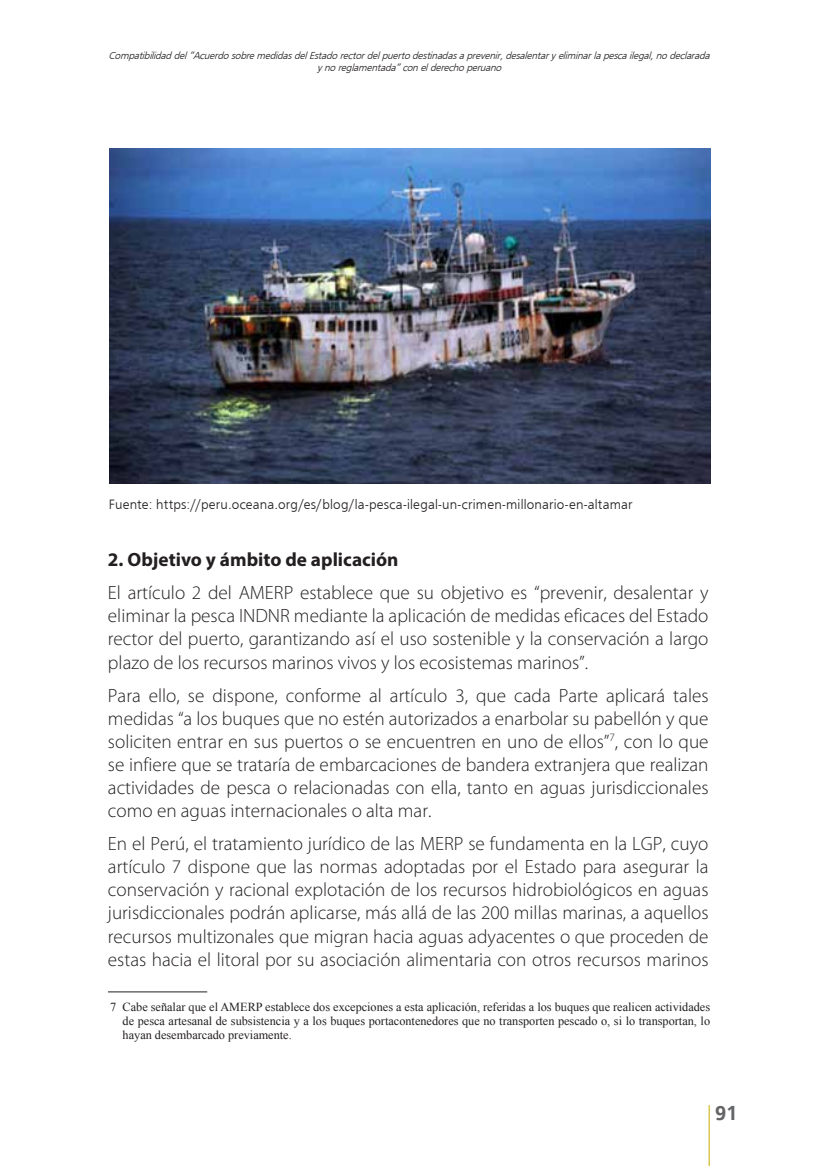
<style>
.page{position:relative;width:819px;height:1166px;background:#fff}
.page>*{position:absolute;margin:0;border:0;box-sizing:border-box;transform-origin:0 0}
.t1{font:700 21px "Frugal Sans";color:#636466}
.t2{font:300 19.25px/23.1px "Myriad Pro";color:#231f20;text-align:justify}
.t3{font:300 14px "Frugal Sans";letter-spacing:.01em;color:#231f20}
.t4{font:12.25px/14px "Times New Roman";color:#231f20;text-align:justify}
.t5{font:italic 300 10.5px/12.2px "Frugal Sans";color:#231f20;text-align:center}
.s1{font-weight:700}
</style>
<div class="page">
<hr style="left:708px;top:1105px;width:1px;height:61px;background:#d6be38">
<hr style="left:108px;top:991px;width:99px;height:1px;background:#231f20">
<img style="left:109px;top:149px;width:601px;height:335px">
<p class="t5" style="left:109px;top:49px;width:605px">Compatibilidaddel“AcuerdosobremedidasdelEstadorectordelpuertodestinadasaprevenir,desalentaryeliminarlapescailegal,nodeclarada ynoreglamentada”conelderechoperuano</p>
<p class="t3" style="left:109px;top:496px;width:525px">Fuente: https://peru.oceana.org/es/blog/la-pesca-ilegal-un-crimen-millonario-en-altamar</p>
<p class="t2" style="left:108px;top:543px;width:602px;line-height:33.1px"><span class="s1">2. Objetivo y ámbito de aplicación<br></span>El artículo 2 del AMERP establece que su objetivo es “prevenir, desalentar y</p>
<p class="t2" style="left:108px;top:604px;width:602px">eliminar la pesca INDNR mediante la aplicación de medidas eficaces del Estado rector del puerto, garantizando así el uso sostenible y la conservación a largo plazo de los recursos marinos vivos y los ecosistemas marinos”.</p>
<p class="t2" style="left:108px;top:683px;width:602px">Para ello, se dispone, conforme al artículo 3, que cada Parte aplicará tales medidas “a los buques que no estén autorizados a enarbolar su pabellón y que soliciten entrar en sus puertos o se encuentren en uno de ellos”<sup>7</sup>, con lo que se infiere que se trataría de embarcaciones de bandera extranjera que realizan actividades de pesca o relacionadas con ella, tanto en aguas jurisdiccionales como en aguas internacionales o alta mar.</p>
<p class="t2" style="left:108px;top:832px;width:602px">En el Perú, el tratamiento jurídico de las MERP se fundamenta en la LGP, cuyo artículo 7 dispone que las normas adoptadas por el Estado para asegurar la conservación y racional explotación de los recursos hidrobiológicos en aguas jurisdiccionales podrán aplicarse, más allá de las 200 millas marinas, a aquellos recursos multizonales que migran hacia aguas adyacentes o que proceden de estas hacia el litoral por su asociación alimentaria con otros recursos marinos</p>
<p class="t4" style="left:123px;top:1000px;width:589px;text-indent:-12px">7 Cabe señalar que el AMERP establece dos excepciones a esta aplicación, referidas a los buques que realicen actividades de pesca artesanal de subsistencia y a los buques portacontenedores que no transporten pescado o, si lo transportan, lo hayan desembarcado previamente.</p>
<p class="t1" style="left:715px;top:1101px;width:24px">91</p>
</div>
